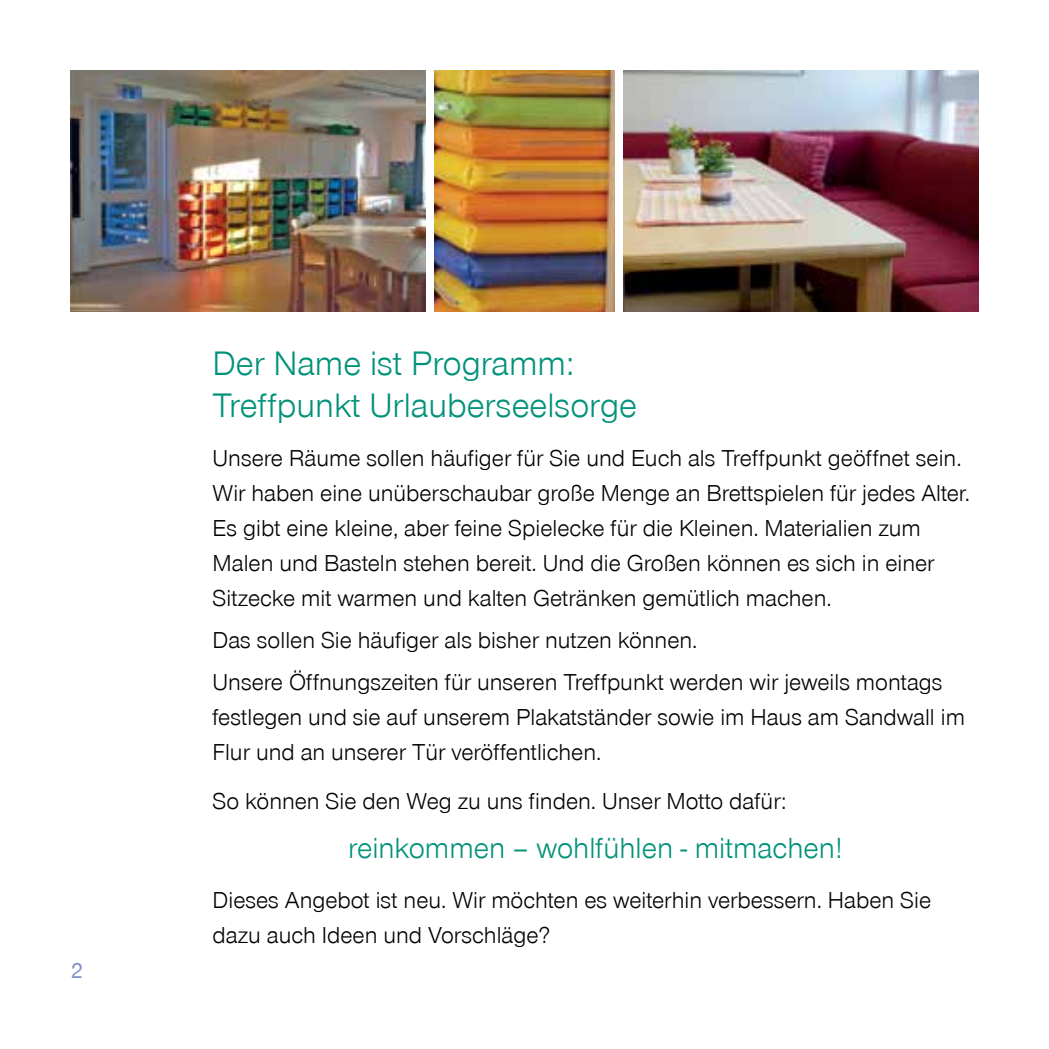
<style>
.page{position:relative;width:1049px;height:1049px;background:#fff}
.page>*{position:absolute;margin:0;border:0;box-sizing:border-box;transform-origin:0 0}
.t1{font:35px/42px "Nordelbica";color:#009279}
.t2{font:30px "Nordelbica";color:#009279}
.t3{font:23.75px/35px "Nordelbica";color:#000}
.t4{font:500 22.5px "Nordelbica";color:#8490c8}
</style>
<div class="page">
<hr style="left:1048px;top:0;width:1px;height:1049px;background:#e1e2f2">
<img style="left:434px;top:71px;width:181px;height:241px">
<img style="left:71px;top:71px;width:354px;height:241px">
<img style="left:624px;top:71px;width:354px;height:241px">
<p class="t4" style="left:71px;top:957px;width:13px">2</p>
<h1 class="t1" style="left:213px;top:342px;width:426px">Der Name ist Programm:<br>Treffpunkt Urlauberseelsorge</h1>
<p class="t3" style="left:213px;top:441px;width:759px">Unsere Räume sollen häufiger für Sie und Euch als Treffpunkt geöffnet sein.<br>Wir haben eine unüberschaubar große Menge an Brettspielen für jedes Alter.<br>Es gibt eine kleine, aber feine Spielecke für die Kleinen. Materialien zum Malen und Basteln stehen bereit. Und die Großen können es sich in einer Sitzecke mit warmen und kalten Getränken gemütlich machen.</p>
<p class="t3" style="left:213px;top:619px;width:731px;line-height:42px">Das sollen Sie häufiger als bisher nutzen können.<br>Unsere Öffnungszeiten für unseren Treffpunkt werden wir jeweils montags</p>
<p class="t3" style="left:213px;top:700px;width:754px">festlegen und sie auf unserem Plakatständer sowie im Haus am Sandwall im<br>Flur und an unserer Tür veröffentlichen.</p>
<p class="t3" style="left:213px;top:784px;width:575px">So können Sie den Weg zu uns finden. Unser Motto dafür:</p>
<p class="t2" style="left:348px;top:831px;width:496px">reinkommen – wohlfühlen - mitmachen!</p>
<p class="t3" style="left:213px;top:882px;width:720px">Dieses Angebot ist neu. Wir möchten es weiterhin verbessern. Haben Sie dazu auch Ideen und Vorschläge?</p>
</div>
